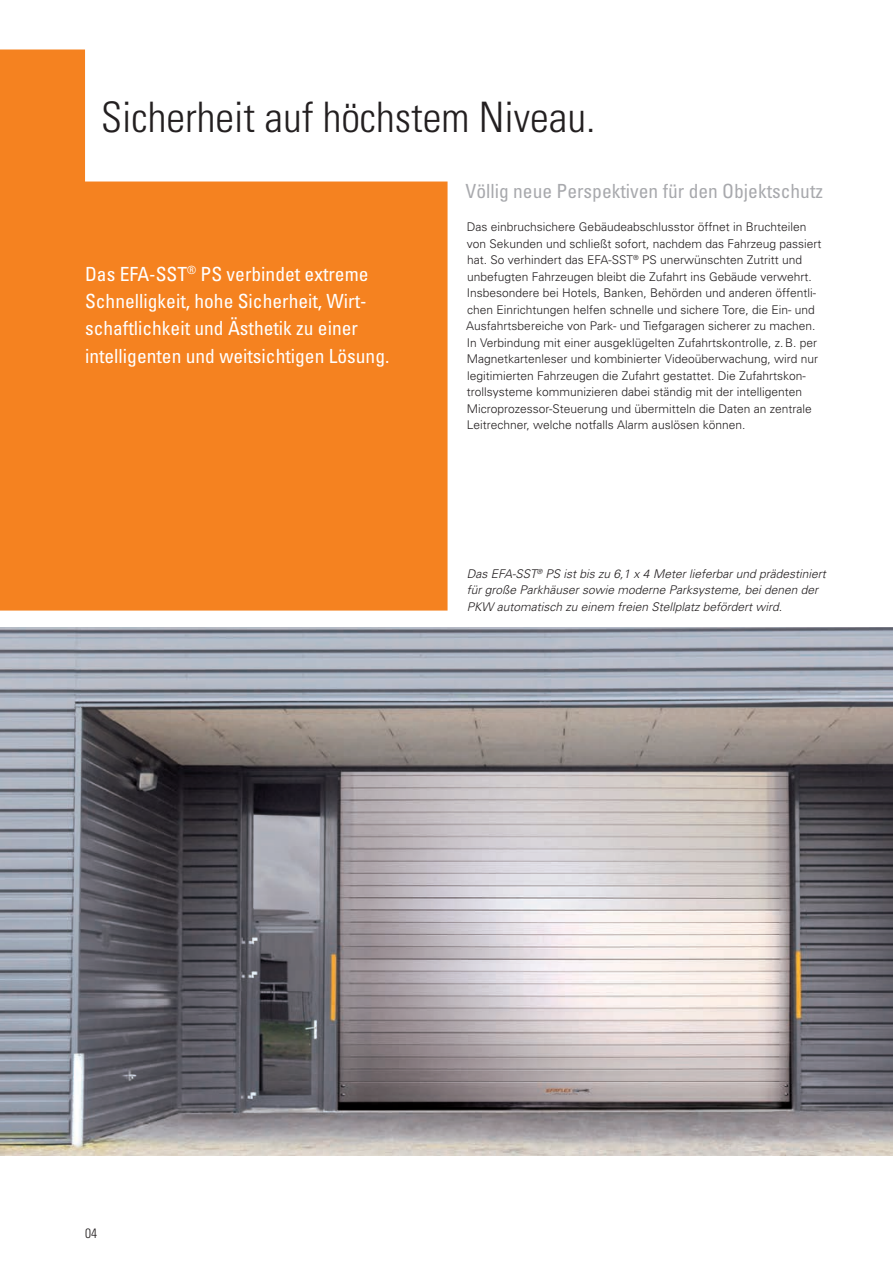
<style>
.page{position:relative;width:893px;height:1263px;background:#fff}
.page>*{position:absolute;margin:0;border:0;box-sizing:border-box;transform-origin:0 0}
.t1{font:300 condensed 42px "Univers";color:#231f20}
.t2{font:condensed 19.5px/27.5px "Univers";color:#fff}
.t3{font:condensed 19.5px "Univers";color:#a8a9ad}
.t4{font:300 condensed 13.5px "Univers";color:#231f20}
.t5{font:300 12px/16.5px "Univers";color:#231f20}
.t6{font:italic 300 12px/16.5px "Univers";color:#231f20}
</style>
<div class="page">
<img style="left:0;top:627px;width:893px;height:528px">
<svg style="left:0;top:50px;width:448px;height:561px;fill:#f58220"></svg>
<h1 class="t1" style="left:101px;top:92px;width:496px">Sicherheit auf höchstem Niveau.</h1>
<h2 class="t2" style="left:85px;top:259px;width:306px">Das EFA-SST<sup>®</sup> PS verbindet extreme Schnelligkeit, hohe Sicherheit, Wirt&shy;schaftlichkeit und Ästhetik zu einer intelligenten und weitsichtigen Lösung.</h2>
<h2 class="t3" style="left:465px;top:179px;width:359px">Völlig neue Perspektiven für den Objektschutz</h2>
<p class="t5" style="left:466px;top:218px;width:357px">Das einbruchsichere Gebäudeabschlusstor öffnet in Bruchteilen von Sekunden und schließt sofort, nachdem das Fahrzeug passiert hat. So verhindert das EFA-SST<sup>®</sup> PS unerwünschten Zutritt und unbefugten Fahrzeugen bleibt die Zufahrt ins Gebäude verwehrt.<br>Insbesondere bei Hotels, Banken, Behörden und anderen öffentli&shy;chen Einrichtungen helfen schnelle und sichere Tore, die Ein- und Ausfahrtsbereiche von Park- und Tiefgaragen sicherer zu machen.<br>In Verbindung mit einer ausgeklügelten Zufahrtskontrolle, z.B. per Magnetkartenleser und kombinierter Videoüberwachung, wird nur legitimierten Fahrzeugen die Zufahrt gestattet. Die Zufahrtskon&shy;trollsysteme kommunizieren dabei ständig mit der intelligenten Microprozessor-Steuerung und übermitteln die Daten an zentrale Leitrechner, welche notfalls Alarm auslösen können.</p>
<p class="t6" style="left:467px;top:565px;width:360px">Das EFA-SST<sup>®</sup> PS ist bis zu 6,1 x 4 Meter lieferbar und prädestiniert für große Parkhäuser sowie moderne Parksysteme, bei denen der<br>PKW automatisch zu einem freien Stellplatz befördert wird.</p>
<p class="t4" style="left:85px;top:1225px;width:14px">04</p>
</div>
